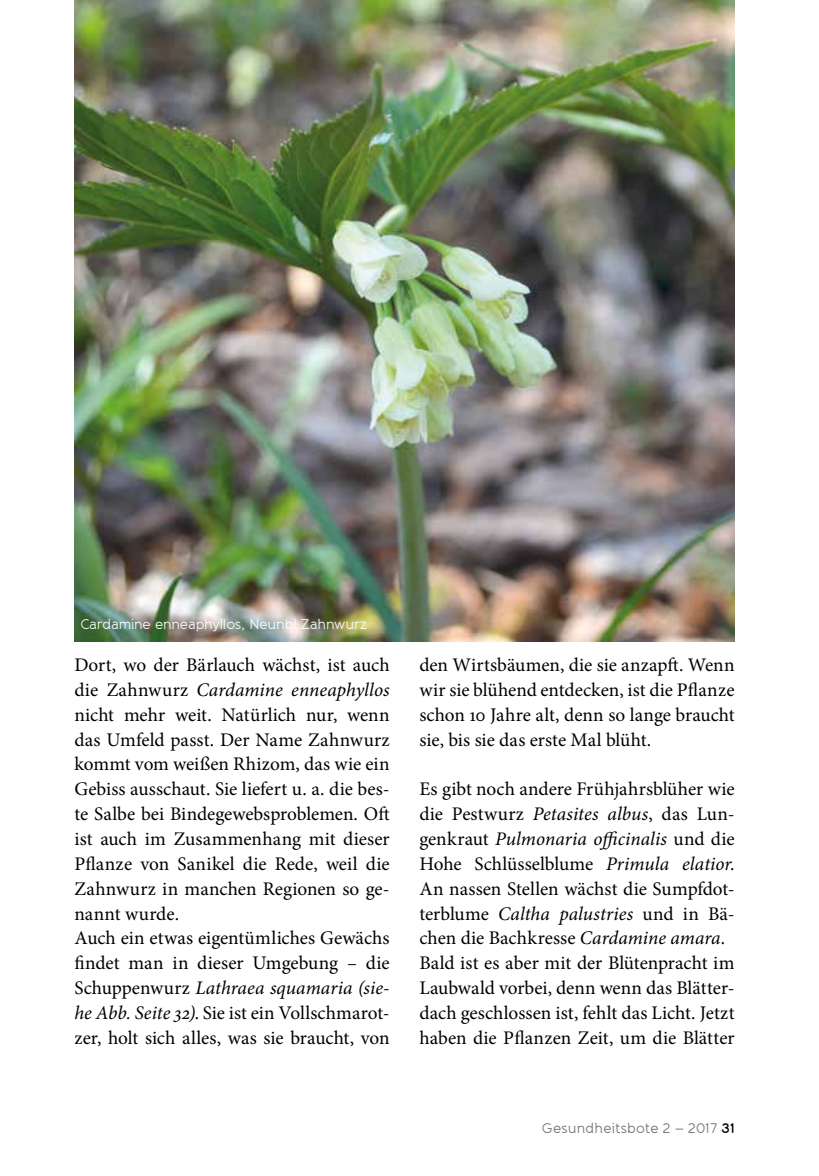
<style>
.page{position:relative;width:819px;height:1176px;background:#fff}
.page>*{position:absolute;margin:0;border:0;box-sizing:border-box;transform-origin:0 0}
.t1{font:19.25px/24.8px "Minion Pro";color:#000}
.t2{font:14px "Banda";letter-spacing:-.015em;color:#fff}
.t3{font:14px "Banda";letter-spacing:.015em;color:#706f6f}
.s1{font-style:italic}
.s2{font-weight:600;color:#000}
</style>
<div class="page">
<img style="left:74px;top:0;width:660px;height:641px">
<p class="t2" style="left:80px;top:616px;width:288px">Cardamine enneaphyllos, Neunbl.Zahnwurz</p>
<p class="t1" style="left:74px;top:652px;width:317px">Dort, wo der Bärlauch wächst, ist auch die Zahnwurz <span class="s1">Cardamine enneaphyllos </span>nicht mehr weit. Natürlich nur, wenn das Umfeld passt. Der Name Zahnwurz kommt vom weißen Rhizom, das wie ein Gebiss ausschaut. Sie liefert u. a. die bes&shy;te Salbe bei Bindegewebsproblemen. Oft ist auch im Zusammenhang mit dieser Pflanze von Sanikel die Rede, weil die Zahnwurz in manchen Regionen so ge&shy;nannt wurde.<br>Auch ein etwas eigentümliches Gewächs findet man in dieser Umgebung – die Schuppenwurz <span class="s1">Lathraea squamaria (sie&shy;he Abb. Seite 32)</span>. Sie ist ein Vollschmarot&shy;zer, holt sich alles, was sie braucht, von</p>
<p class="t1" style="left:419px;top:652px;width:317px;text-align:justify">den Wirtsbäumen, die sie anzapft. Wenn wir sie blühend entdecken, ist die Pflanze schon 10 Jahre alt, denn so lange braucht sie, bis sie das erste Mal blüht.</p>
<p class="t1" style="left:419px;top:777px;width:317px">Es gibt noch andere Frühjahrsblüher wie die Pestwurz <span class="s1">Petasites albus</span>, das Lun&shy;genkraut <span class="s1">Pulmonaria officinalis</span> und die Hohe Schlüsselblume <span class="s1">Primula elatior</span>.<br>An nassen Stellen wächst die Sumpfdot&shy;terblume <span class="s1">Caltha palustries</span> und in Bä&shy;chen die Bachkresse <span class="s1">Cardamine amara</span>.<br>Bald ist es aber mit der Blütenpracht im Laubwald vorbei, denn wenn das Blätter&shy;dach geschlossen ist, fehlt das Licht. Jetzt haben die Pflanzen Zeit, um die Blätter</p>
<p class="t3" style="left:542px;top:1119px;width:194px">Gesundheitsbote 2 – 2017 <span class="s2">31</span></p>
</div>
